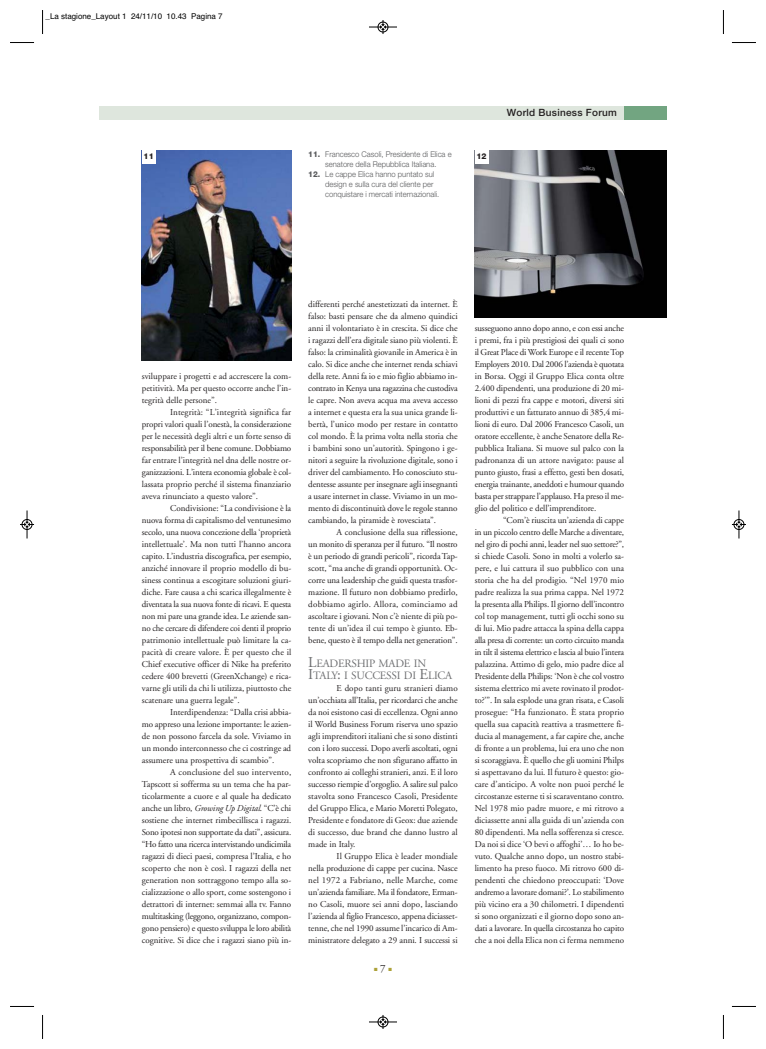
<style>
.page{position:relative;width:766px;height:1049px;background:#fff}
.page>*{position:absolute;margin:0;border:0;box-sizing:border-box;transform-origin:0 0}
.t1{font:11.2px/12px "Adobe Garamond";letter-spacing:-.02em;color:#6d6e70}
.t2{font:11px "Adobe Garamond";color:#231f20}
.t3{font:500 10px "Helvetica Neue";letter-spacing:.025em;color:#231f20}
.t4{font:9px/12px "Adobe Garamond";color:#231f20;text-align:justify}
.t5{font:300 8px/10px "Helvetica Neue";color:#58595b;scale:.95 1}
.t6{font:8px "Helvetica";color:#000}
.t7{font:800 8px "Helvetica Neue";color:#231f20}
.s1{font-weight:800}
.s2{font-style:italic}
.s3{font-size:15px}
.s4{color:#aca137}
</style>
<div class="page">
<div style="left:99px;top:106px;width:567px;height:14px;background:#dee6dd"></div>
<div style="left:624px;top:106px;width:42px;height:14px;background:#72a581"></div>
<img style="left:142px;top:150px;width:149px;height:210px">
<div style="left:142px;top:150px;width:13px;height:14px;background:#fff"></div>
<img style="left:474px;top:150px;width:192px;height:167px">
<div style="left:474px;top:150px;width:14px;height:14px;background:#fff"></div>
<svg style="left:42px;top:10px;width:1px;height:24px"></svg>
<svg style="left:10px;top:42px;width:24px;height:1px"></svg>
<svg style="left:723px;top:10px;width:1px;height:24px"></svg>
<svg style="left:731px;top:42px;width:24px;height:1px"></svg>
<svg style="left:42px;top:1015px;width:1px;height:24px"></svg>
<svg style="left:10px;top:1006px;width:24px;height:1px"></svg>
<svg style="left:723px;top:1015px;width:1px;height:24px"></svg>
<svg style="left:731px;top:1006px;width:24px;height:1px"></svg>
<svg style="left:369px;top:20px;width:28px;height:14px"></svg>
<svg style="left:369px;top:1015px;width:28px;height:14px"></svg>
<svg style="left:20px;top:510px;width:14px;height:28px"></svg>
<svg style="left:731px;top:510px;width:14px;height:28px"></svg>
<p class="t6" style="left:46px;top:13px;width:179px">_La stagione_Layout 1 24/11/10 10.43 Pagina 7</p>
<p class="t7" style="left:144px;top:154px;width:12px">11</p>
<p class="t5" style="left:308px;top:150px;width:152px"><span class="s1">11.</span> Francesco Casoli, Presidente di Elica e</p>
<p class="t7" style="left:476px;top:154px;width:12px">12</p>
<p class="t5" style="left:325px;top:160px;width:119px">senatore della Repubblica Italiana.</p>
<p class="t5" style="left:325px;top:170px;width:122px;text-indent:-17px"><span class="s1">12.</span> Le cappe Elica hanno puntato sul design e sulla cura del cliente per conquistare i mercati internazionali.</p>
<p class="t3" style="left:507px;top:109px;width:111px">World Business Forum</p>
<p class="t4" style="left:142px;top:370px;width:151px">sviluppare i progetti e ad accrescere la com&shy;petitività. Ma per questo occorre anche l’in&shy;tegrità delle persone”.</p>
<p class="t4" style="left:142px;top:406px;width:151px;text-indent:28px">Integrità: “L’integrità significa far propri valori quali l’onestà, la considerazione per le necessità degli altri e un forte senso di responsabilità per il bene comune. Dobbiamo far entrare l’integrità nel dna delle nostre or&shy;ganizzazioni. L’intera economia globale è col&shy;lassata proprio perché il sistema finanziario aveva rinunciato a questo valore”.</p>
<p class="t4" style="left:142px;top:502px;width:151px;text-indent:28px">Condivisione: “La condivisione è la nuova forma di capitalismo del ventunesimo secolo, una nuova concezione della ‘proprietà intellettuale’. Ma non tutti l’hanno ancora capito. L’industria discografica, per esempio, anziché innovare il proprio modello di bu&shy;siness continua a escogitare soluzioni giuri&shy;diche. Fare causa a chi scarica illegalmente è diventata la sua nuova fonte di ricavi. E questa non mi pare una grande idea. Le aziende san&shy;no che cercare di difendere coi denti il proprio patrimonio intellettuale può limitare la ca&shy;pacità di creare valore. È per questo che il Chief executive officer di Nike ha preferito cedere 400 brevetti (GreenXchange) e rica&shy;varne gli utili da chi li utilizza, piuttosto che scatenare una guerra legale”.</p>
<p class="t4" style="left:142px;top:706px;width:151px;text-indent:28px">Interdipendenza: “Dalla crisi abbia&shy;mo appreso una lezione importante: le azien&shy;de non possono farcela da sole. Viviamo in un mondo interconnesso che ci costringe ad assumere una prospettiva di scambio”.</p>
<p class="t4" style="left:142px;top:766px;width:151px;text-indent:28px">A conclusione del suo intervento, Tapscott si sofferma su un tema che ha par&shy;ticolarmente a cuore e al quale ha dedicato anche un libro, <span class="s2">Growing Up Digital</span>. “C’è chi sostiene che internet rimbecillisca i ragazzi.<br>Sono ipotesi non supportate da dati”, assicura. “Ho fatto una ricerca intervistando undicimila ragazzi di dieci paesi, compresa l’Italia, e ho scoperto che non è così. I ragazzi della net generation non sottraggono tempo alla so&shy;cializzazione o allo sport, come sostengono i detrattori di internet: semmai alla tv. Fanno multitasking (leggono, organizzano, compon&shy;gono pensiero) e questo sviluppa le loro abilità cognitive. Si dice che i ragazzi siano più in-</p>
<p class="t4" style="left:308px;top:298px;width:151px">differenti perché anestetizzati da internet. È falso: basti pensare che da almeno quindici anni il volontariato è in crescita. Si dice che i ragazzi dell’era digitale siano più violenti. È falso: la criminalità giovanile in America è in calo. Si dice anche che internet renda schiavi della rete. Anni fa io e mio figlio abbiamo in&shy;contrato in Kenya una ragazzina che custodiva le capre. Non aveva acqua ma aveva accesso a internet e questa era la sua unica grande li&shy;bertà, l’unico modo per restare in contatto col mondo. È la prima volta nella storia che i bambini sono un’autorità. Spingono i ge&shy;nitori a seguire la rivoluzione digitale, sono i driver del cambiamento. Ho conosciuto stu&shy;dentesse assunte per insegnare agli insegnanti a usare internet in classe. Viviamo in un mo&shy;mento di discontinuità dove le regole stanno cambiando, la piramide è rovesciata”.</p>
<p class="t4" style="left:308px;top:526px;width:151px;text-indent:28px">A conclusione della sua riflessione, un monito di speranza per il futuro. “Il nostro è un periodo di grandi pericoli”, ricorda Tap&shy;scott, “ma anche di grandi opportunità. Oc&shy;corre una leadership che guidi questa trasfor&shy;mazione. Il futuro non dobbiamo predirlo, dobbiamo agirlo. Allora, cominciamo ad ascoltare i giovani. Non c’è niente di più po&shy;tente di un’idea il cui tempo è giunto. Eb&shy;bene, questo è il tempo della net generation”.</p>
<p class="t1" style="left:308px;top:658px;width:145px"><span class="s3">L</span>EADERSHIP MADE IN<br><span class="s3">I</span>TALY<span class="s3">:</span> I SUCCESSI DI <span class="s3">E</span>LICA</p>
<p class="t4" style="left:308px;top:682px;width:151px;text-indent:28px">E dopo tanti guru stranieri diamo un’occhiata all’Italia, per ricordarci che anche da noi esistono casi di eccellenza. Ogni anno il World Business Forum riserva uno spazio agli imprenditori italiani che si sono distinti con i loro successi. Dopo averli ascoltati, ogni volta scopriamo che non sfigurano affatto in confronto ai colleghi stranieri, anzi. E il loro successo riempie d’orgoglio. A salire sul palco stavolta sono Francesco Casoli, Presidente del Gruppo Elica, e Mario Moretti Polegato, Presidente e fondatore di Geox: due aziende di successo, due brand che danno lustro al made in Italy.</p>
<p class="t4" style="left:308px;top:850px;width:151px;text-indent:28px">Il Gruppo Elica è leader mondiale nella produzione di cappe per cucina. Nasce nel 1972 a Fabriano, nelle Marche, come un’azienda familiare. Ma il fondatore, Erman&shy;no Casoli, muore sei anni dopo, lasciando l’azienda al figlio Francesco, appena diciasset&shy;tenne, che nel 1990 assume l’incarico di Am&shy;ministratore delegato a 29 anni. I successi si</p>
<p class="t2" style="left:374px;top:964px;width:19px"><span class="s4">■</span>7<span class="s4">■</span></p>
<p class="t4" style="left:474px;top:322px;width:151px">susseguono anno dopo anno, e con essi anche i premi, fra i più prestigiosi dei quali ci sono il Great Place di Work Europe e il recente Top Employers 2010. Dal 2006 l’azienda è quotata in Borsa. Oggi il Gruppo Elica conta oltre 2.400 dipendenti, una produzione di 20 mi&shy;lioni di pezzi fra cappe e motori, diversi siti produttivi e un fatturato annuo di 385,4 mi&shy;lioni di euro. Dal 2006 Francesco Casoli, un oratore eccellente, è anche Senatore della Re&shy;pubblica Italiana. Si muove sul palco con la padronanza di un attore navigato: pause al punto giusto, frasi a effetto, gesti ben dosati, energia trainante, aneddoti e humour quando basta per strappare l’applauso. Ha preso il me&shy;glio del politico e dell’imprenditore.</p>
<p class="t4" style="left:474px;top:514px;width:151px;text-indent:28px">“Com’è riuscita un’azienda di cappe in un piccolo centro delle Marche a diventare, nel giro di pochi anni, leader nel suo settore?”, si chiede Casoli. Sono in molti a volerlo sa&shy;pere, e lui cattura il suo pubblico con una storia che ha del prodigio. “Nel 1970 mio padre realizza la sua prima cappa. Nel 1972 la presenta alla Philips. Il giorno dell’incontro col top management, tutti gli occhi sono su di lui. Mio padre attacca la spina della cappa alla presa di corrente: un corto circuito manda in tilt il sistema elettrico e lascia al buio l’intera palazzina. Attimo di gelo, mio padre dice al Presidente della Philips: ‘Non è che col vostro sistema elettrico mi avete rovinato il prodot&shy;to?’”. In sala esplode una gran risata, e Casoli prosegue: “Ha funzionato. È stata proprio quella sua capacità reattiva a trasmettere fi&shy;ducia al management, a far capire che, anche di fronte a un problema, lui era uno che non si scoraggiava. È quello che gli uomini Philps si aspettavano da lui. Il futuro è questo: gio&shy;care d’anticipo. A volte non puoi perché le circostanze esterne ti si scaraventano contro.<br>Nel 1978 mio padre muore, e mi ritrovo a diciassette anni alla guida di un’azienda con 80 dipendenti. Ma nella sofferenza si cresce.<br>Da noi si dice ‘O bevi o affoghi’… Io ho be&shy;vuto. Qualche anno dopo, un nostro stabi&shy;limento ha preso fuoco. Mi ritrovo 600 di&shy;pendenti che chiedono preoccupati: ‘Dove andremo a lavorare domani?’. Lo stabilimento più vicino era a 30 chilometri. I dipendenti si sono organizzati e il giorno dopo sono an&shy;dati a lavorare. In quella circostanza ho capito che a noi della Elica non ci ferma nemmeno</p>
</div>
